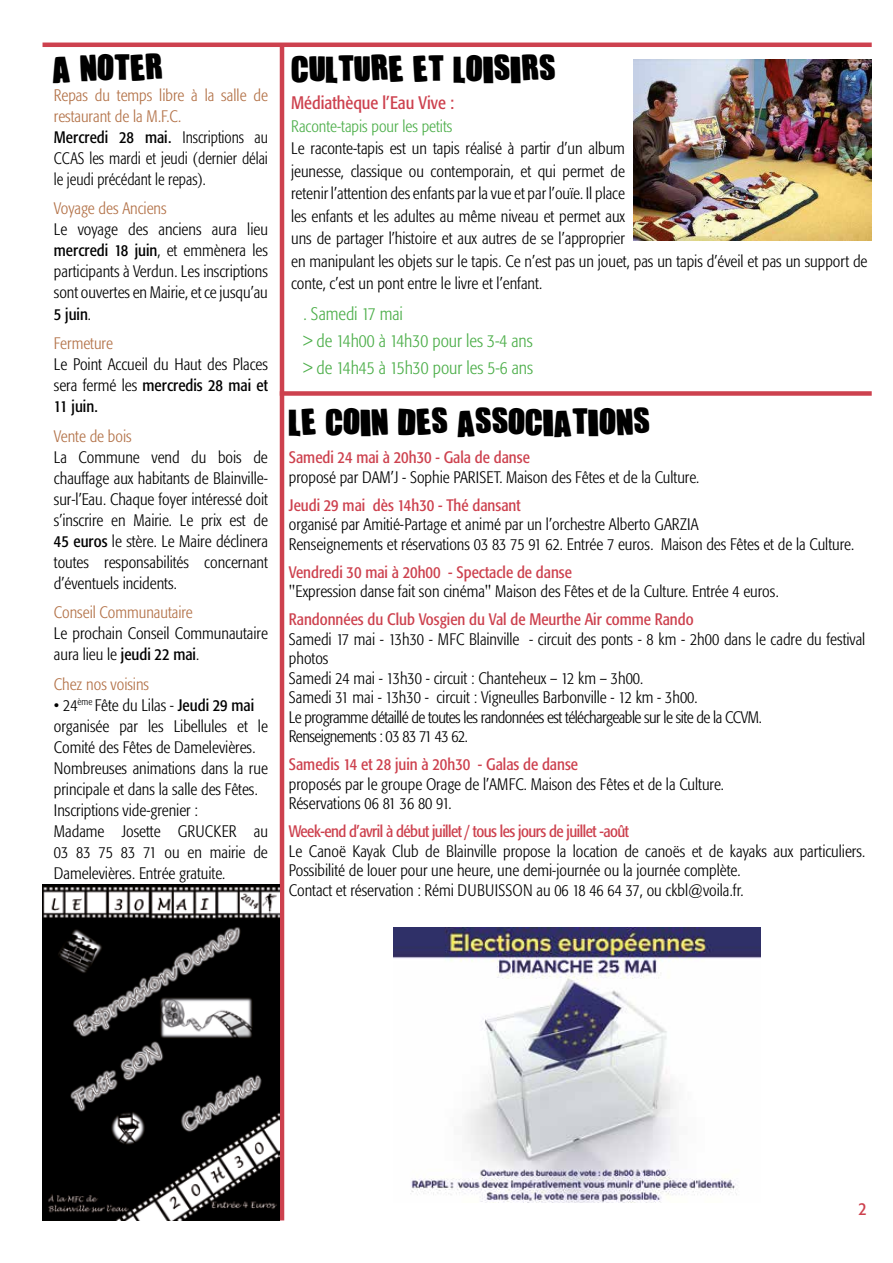
<style>
.page{position:relative;width:893px;height:1263px;background:#fff}
.page>*{position:absolute;margin:0;border:0;box-sizing:border-box;transform-origin:0 0}
.t1{font:42px "IMPACTED";color:#000}
.t2{font:300 18px/26.7px "Formata Condensed BQ";color:#4eaf4b}
.t3{font:18px "Formata Condensed BQ";color:#cd414e}
.t4{font:300 16.5px/21px "Formata Condensed BQ";color:#000}
.t5{font:16.5px "Formata Condensed BQ";color:#cd414e}
.t6{font:300 16.5px/21px "Formata Condensed BQ";color:#000;scale:.95 1}
.t7{font:300 16.5px "Formata Condensed BQ";color:#b37248}
.t8{font:16.5px "Formata Condensed BQ";letter-spacing:-.03em;color:#cd414e}
.t9{font:300 16.5px "Formata Condensed BQ";color:#4eaf4b}
.s1{color:#b37248}
.s2{font-weight:400}
</style>
<div class="page">
<hr style="left:43px;top:43px;width:829px;height:4px;background:#cd414e">
<hr style="left:280px;top:44px;width:4px;height:1176px;background:#cd414e">
<div style="left:280px;top:391px;width:592px;height:5px;background:#cd414e"></div>
<img style="left:633px;top:60px;width:239px;height:180px">
<img style="left:393px;top:927px;width:368px;height:275px">
<img style="left:42px;top:885px;width:238px;height:335px">
<h1 class="t1" style="left:52px;top:48px;width:112px">A NOTER</h1>
<h1 class="t1" style="left:291px;top:50px;width:266px">CULTURE ET LOISIRS</h1>
<p class="t6" style="left:54px;top:85px;width:227px"><span class="s1">Repas du temps libre à la salle de restaurant de la M.F.C.<br></span><span class="s2">Mercredi 28 mai.</span> Inscriptions au<br>CCAS les mardi et jeudi (dernier délai le jeudi précédant le repas).</p>
<p class="t7" style="left:54px;top:199px;width:114px">Voyage des Anciens</p>
<p class="t4" style="left:54px;top:219px;width:215px;text-align:justify">Le voyage des anciens aura lieu <span class="s2">mercredi 18 juin</span>, et emmènera les participants à Verdun. Les inscriptions sont ouvertes en Mairie, et ce jusqu’au <span class="s2">5 juin</span>.</p>
<p class="t7" style="left:54px;top:334px;width:60px">Fermeture</p>
<p class="t4" style="left:54px;top:354px;width:215px;text-align:justify">Le Point Accueil du Haut des Places sera fermé les <span class="s2">mercredis 28 mai et 11 juin.</span></p>
<p class="t7" style="left:54px;top:426px;width:79px">Vente de bois</p>
<p class="t4" style="left:54px;top:447px;width:215px;text-align:justify">La Commune vend du bois de chauffage aux habitants de Blainville&shy;sur-l’Eau. Chaque foyer intéressé doit s’inscrire en Mairie. Le prix est de <span class="s2">45 euros</span> le stère. Le Maire déclinera toutes responsabilités concernant d’éventuels incidents.</p>
<p class="t7" style="left:54px;top:603px;width:140px">Conseil Communautaire</p>
<p class="t4" style="left:54px;top:623px;width:215px">Le prochain Conseil Communautaire aura lieu le <span class="s2">jeudi 22 mai</span>.</p>
<p class="t7" style="left:54px;top:674px;width:97px">Chez nos voisins</p>
<p class="t4" style="left:54px;top:694px;width:215px">• 24<sup>ème</sup> Fête du Lilas - <span class="s2">Jeudi 29 mai </span>organisée par les Libellules et le<br>Comité des Fêtes de Damelevières.<br>Nombreuses animations dans la rue principale et dans la salle des Fêtes.<br>Inscriptions vide-grenier :<br>Madame Josette GRUCKER au<br>03 83 75 83 71 ou en mairie de<br>Damelevières. Entrée gratuite.</p>
<p class="t3" style="left:291px;top:92px;width:165px">Médiathèque l’Eau Vive :</p>
<p class="t9" style="left:291px;top:116px;width:163px">Raconte-tapis pour les petits</p>
<p class="t4" style="left:291px;top:137px;width:578px;line-height:22.5px">Le raconte-tapis est un tapis réalisé à partir d’un album<br>jeunesse, classique ou contemporain, et qui permet de<br>retenir l’attention des enfants par la vue et par l’ouïe. Il place<br>les enfants et les adultes au même niveau et permet aux<br>uns de partager l’histoire et aux autres de se l’approprier<br>en manipulant les objets sur le tapis. Ce n’est pas un jouet, pas un tapis d’éveil et pas un support de conte, c’est un pont entre le livre et l’enfant.</p>
<p class="t2" style="left:303px;top:301px;width:231px">. Samedi 17 mai<br>&gt; de 14h00 à 14h30 pour les 3-4 ans &gt; de 14h45 à 15h30 pour les 5-6 ans</p>
<h1 class="t1" style="left:289px;top:403px;width:363px">LE COIN DES ASSOCIATIONS</h1>
<p class="t5" style="left:289px;top:448px;width:242px">Samedi 24 mai à 20h30 - Gala de danse</p>
<p class="t4" style="left:289px;top:467px;width:412px">proposé par DAM’J - Sophie PARISET. Maison des Fêtes et de la Culture.</p>
<p class="t5" style="left:289px;top:495px;width:233px">Jeudi 29 mai dès 14h30 - Thé dansant</p>
<p class="t4" style="left:289px;top:515px;width:567px;line-height:19.5px">organisé par Amitié-Partage et animé par un l’orchestre Alberto GARZIA<br>Renseignements et réservations 03 83 75 91 62. Entrée 7 euros. Maison des Fêtes et de la Culture.</p>
<p class="t5" style="left:289px;top:562px;width:285px">Vendredi 30 mai à 20h00 - Spectacle de danse</p>
<p class="t4" style="left:289px;top:581px;width:491px">"Expression danse fait son cinéma" Maison des Fêtes et de la Culture. Entrée 4 euros.</p>
<p class="t5" style="left:289px;top:610px;width:406px">Randonnées du Club Vosgien du Val de Meurthe Air comme Rando</p>
<p class="t4" style="left:289px;top:630px;width:578px;line-height:19.5px">Samedi 17 mai - 13h30 - MFC Blainville - circuit des ponts - 8 km - 2h00 dans le cadre du festival photos<br>Samedi 24 mai - 13h30 - circuit : Chanteheux – 12 km – 3h00.<br>Samedi 31 mai - 13h30 - circuit : Vigneulles Barbonville - 12 km - 3h00.<br>Le programme détaillé de toutes les randonnées est téléchargeable sur le site de la CCVM.<br>Renseignements : 03 83 71 43 62.</p>
<p class="t5" style="left:289px;top:755px;width:291px">Samedis 14 et 28 juin à 20h30 - Galas de danse</p>
<p class="t4" style="left:289px;top:775px;width:437px;line-height:19.5px">proposés par le groupe Orage de l’AMFC. Maison des Fêtes et de la Culture.<br>Réservations 06 81 36 80 91.</p>
<p class="t8" style="left:289px;top:822px;width:342px">Week-end d’avril à début juillet / tous les jours de juillet -août</p>
<p class="t4" style="left:289px;top:842px;width:578px;line-height:19.5px">Le Canoë Kayak Club de Blainville propose la location de canoës et de kayaks aux particuliers.<br>Possibilité de louer pour une heure, une demi-journée ou la journée complète.<br>Contact et réservation : Rémi DUBUISSON au 06 18 46 64 37, ou ckbl@voila.fr.</p>
<p class="t3" style="left:858px;top:1198px;width:10px">2</p>
</div>
